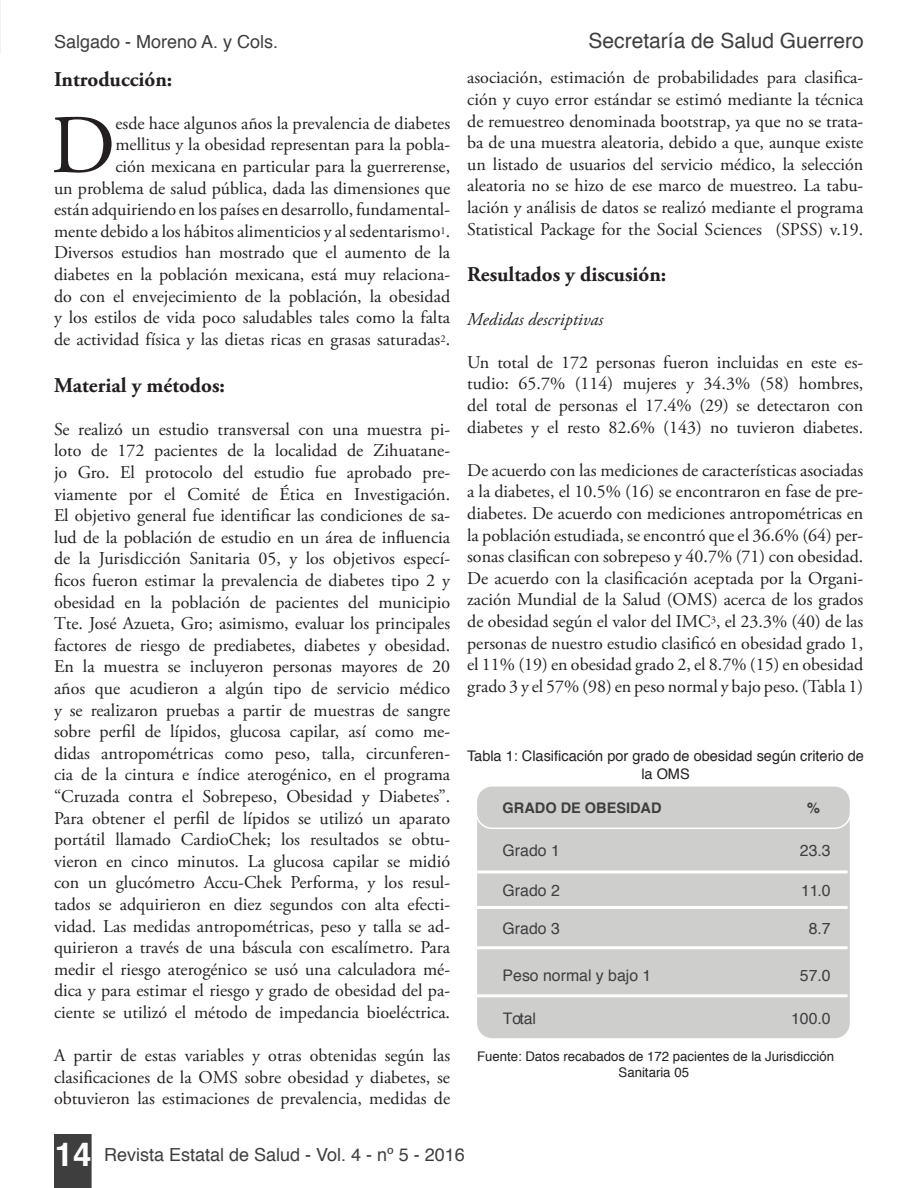
<style>
.page{position:relative;width:918px;height:1188px;background:#fff}
.page>*{position:absolute;margin:0;border:0;box-sizing:border-box;transform-origin:0 0}
.t1{font:83.1px "Adobe Garamond Pro";color:#231f20}
.t2{font:700 33px "Helvetica";color:#fff}
.t3{font:700 21px "Adobe Garamond Pro";color:#231f20}
.t4{font:21px "Helvetica";color:#3e3e3f}
.t5{font:18px/21.6px "Adobe Garamond Pro";color:#231f20;text-align:justify}
.t6{font:18px "Helvetica";color:#3e3e3f}
.t7{font:italic 18px "Adobe Garamond Pro";color:#231f20}
.t8{font:15.9px "Helvetica";color:#3e3e3f}
.t9{font:14.55px/17.5px "Helvetica";color:#231f20;text-align:center}
.t10{font:700 14.55px "Helvetica";color:#3e3e3f}
.t11{font:13.35px/15.9px "Helvetica";color:#231f20;text-align:center}
</style>
<div class="page">
<div style="left:54px;top:1134px;width:38px;height:54px;background:#3e3e3f"></div>
<hr style="left:0;top:0;width:1px;height:54px;background:#c8e3bc">
<div style="left:476px;top:786px;width:374px;height:253px;background:#cececd;border-radius:16px"></div>
<div style="left:476px;top:785px;width:375px;height:255px;border:2px solid #fff;border-radius:16px"></div>
<div style="left:476px;top:786px;width:374px;height:42px;background:#cececd;border-radius:16px"></div>
<div style="left:476px;top:785px;width:375px;height:44px;border:2px solid #fff;border-radius:16px"></div>
<hr style="left:476px;top:870px;width:372px;height:3px;background:#fff">
<hr style="left:476px;top:906px;width:372px;height:3px;background:#fff">
<hr style="left:476px;top:946px;width:372px;height:3px;background:#fff">
<hr style="left:476px;top:994px;width:372px;height:3px;background:#fff">
<p class="t6" style="left:54px;top:28px;width:226px">Salgado - Moreno A. y Cols.</p>
<p class="t3" style="left:54px;top:67px;width:120px">Introducción:</p>
<h1 class="t1" style="left:51px;top:96px;width:66px">D</h1>
<p class="t5" style="left:54px;top:113px;width:398px;text-align:right">esde hace algunos años la prevalencia de diabetes<br>mellitus y la obesidad representan para la pobla-<br>ción mexicana en particular para la guerrerense,<br>un problema de salud pública, dada las dimensiones que están adquiriendo en los países en desarrollo, fundamental&shy;mente debido a los hábitos alimenticios y al sedentarismo<sup>1</sup>.<br>Diversos estudios han mostrado que el aumento de la diabetes en la población mexicana, está muy relaciona&shy;do con el envejecimiento de la población, la obesidad y los estilos de vida poco saludables tales como la falta de actividad física y las dietas ricas en grasas saturadas<sup>2</sup>.</p>
<p class="t3" style="left:54px;top:373px;width:173px">Material y métodos:</p>
<p class="t5" style="left:54px;top:419px;width:398px">Se realizó un estudio transversal con una muestra pi&shy;loto de 172 pacientes de la localidad de Zihuatane&shy;jo Gro. El protocolo del estudio fue aprobado pre&shy;viamente por el Comité de Ética en Investigación.<br>El objetivo general fue identificar las condiciones de sa&shy;lud de la población de estudio en un área de influencia de la Jurisdicción Sanitaria 05, y los objetivos especí&shy;ficos fueron estimar la prevalencia de diabetes tipo 2 y obesidad en la población de pacientes del municipio Tte. José Azueta, Gro; asimismo, evaluar los principales factores de riesgo de prediabetes, diabetes y obesidad.<br>En la muestra se incluyeron personas mayores de 20 años que acudieron a algún tipo de servicio médico y se realizaron pruebas a partir de muestras de sangre sobre perfil de lípidos, glucosa capilar, así como me&shy;didas antropométricas como peso, talla, circunferen&shy;cia de la cintura e índice aterogénico, en el programa “Cruzada contra el Sobrepeso, Obesidad y Diabetes”.<br>Para obtener el perfil de lípidos se utilizó un aparato portátil llamado CardioChek; los resultados se obtu&shy;vieron en cinco minutos. La glucosa capilar se midió con un glucómetro Accu-Chek Performa, y los resul&shy;tados se adquirieron en diez segundos con alta efecti&shy;vidad. Las medidas antropométricas, peso y talla se ad&shy;quirieron a través de una báscula con escalímetro. Para medir el riesgo aterogénico se usó una calculadora mé&shy;dica y para estimar el riesgo y grado de obesidad del pa&shy;ciente se utilizó el método de impedancia bioeléctrica.</p>
<p class="t5" style="left:54px;top:1045px;width:398px">A partir de estas variables y otras obtenidas según las clasificaciones de la OMS sobre obesidad y diabetes, se obtuvieron las estimaciones de prevalencia, medidas de</p>
<p class="t4" style="left:589px;top:24px;width:277px">Secretaría de Salud Guerrero</p>
<p class="t5" style="left:467px;top:68px;width:398px">asociación, estimación de probabilidades para clasifica&shy;ción y cuyo error estándar se estimó mediante la técnica de remuestreo denominada bootstrap, ya que no se trata&shy;ba de una muestra aleatoria, debido a que, aunque existe un listado de usuarios del servicio médico, la selección aleatoria no se hizo de ese marco de muestreo. La tabu&shy;lación y análisis de datos se realizó mediante el programa Statistical Package for the Social Sciences (SPSS) v.19.</p>
<p class="t3" style="left:467px;top:263px;width:201px">Resultados y discusión:</p>
<p class="t7" style="left:467px;top:308px;width:138px">Medidas descriptivas</p>
<p class="t5" style="left:467px;top:352px;width:398px">Un total de 172 personas fueron incluidas en este es&shy;tudio: 65.7% (114) mujeres y 34.3% (58) hombres, del total de personas el 17.4% (29) se detectaron con diabetes y el resto 82.6% (143) no tuvieron diabetes.</p>
<p class="t5" style="left:467px;top:460px;width:398px">De acuerdo con las mediciones de características asociadas a la diabetes, el 10.5% (16) se encontraron en fase de pre&shy;diabetes. De acuerdo con mediciones antropométricas en la población estudiada, se encontró que el 36.6% (64) per&shy;sonas clasifican con sobrepeso y 40.7% (71) con obesidad.<br>De acuerdo con la clasificación aceptada por la Organi&shy;zación Mundial de la Salud (OMS) acerca de los grados de obesidad según el valor del IMC<sup>3</sup>, el 23.3% (40) de las personas de nuestro estudio clasificó en obesidad grado 1, el 11% (19) en obesidad grado 2, el 8.7% (15) en obesidad grado 3 y el 57% (98) en peso normal y bajo peso. (Tabla 1)</p>
<p class="t9" style="left:467px;top:748px;width:398px">Tabla 1: Clasificación por grado de obesidad según criterio de la OMS</p>
<p class="t10" style="left:503px;top:796px;width:160px">GRADO DE OBESIDAD</p>
<p class="t8" style="left:503px;top:839px;width:59px">Grado 1</p>
<p class="t8" style="left:503px;top:878px;width:59px">Grado 2</p>
<p class="t8" style="left:503px;top:917px;width:59px">Grado 3</p>
<p class="t8" style="left:503px;top:963px;width:150px">Peso normal y bajo 1</p>
<p class="t8" style="left:503px;top:1006px;width:35px">Total</p>
<p class="t10" style="left:807px;top:796px;width:14px">%</p>
<p class="t8" style="left:800px;top:839px;width:32px">23.3</p>
<p class="t8" style="left:801px;top:878px;width:31px">11.0</p>
<p class="t8" style="left:809px;top:917px;width:24px">8.7</p>
<p class="t8" style="left:800px;top:963px;width:32px">57.0</p>
<p class="t8" style="left:791px;top:1006px;width:41px">100.0</p>
<p class="t11" style="left:477px;top:1049px;width:359px">Fuente: Datos recabados de 172 pacientes de la Jurisdicción<br>Sanitaria 05</p>
<h2 class="t2" style="left:55px;top:1128px;width:38px">14</h2>
<p class="t6" style="left:104px;top:1141px;width:362px">Revista Estatal de Salud - Vol. 4 - nº 5 - 2016</p>
</div>
